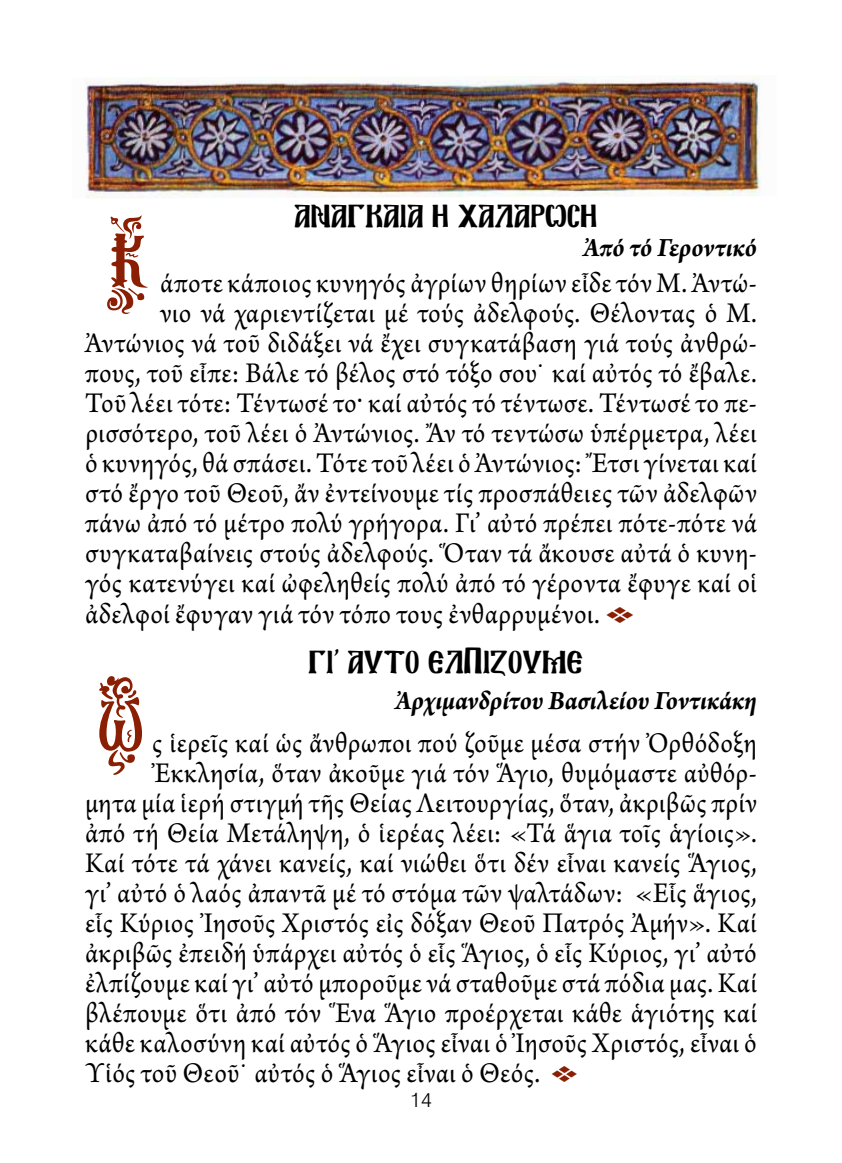
<style>
.page{position:relative;width:842px;height:1163px;background:#fff}
.page>*{position:absolute;margin:0;border:0;box-sizing:border-box;transform-origin:0 0}
.t1{font:100px "Mg Konstantinos Normal";color:#8a1f03}
.t2{font:30px "Arno Pro";letter-spacing:.015em;color:#000;scale:.94 1}
.t3{font:italic 700 28px "Arno Pro";letter-spacing:-.005em;color:#000;scale:.95 1}
.t4{font:28px "Mg Ekklisia Normal";color:#000}
.t5{font:700 28px "Arno Pro";color:#000}
.t6{font:300 20px "UB Helvetica";color:#000}
.s1{font-family:"Type Embellishments One Let Plain";font-size:24px;color:#8a1f03}
.s2{font-size:32px}
</style>
<div class="page">
<img style="left:86px;top:76px;width:675px;height:122px">
<p class="t4" style="left:295px;top:204px;width:304px">ANAGKAIA H XALARVSH</p>
<h1 class="t1" style="left:107px;top:215px;width:46px">K</h1>
<p class="t3" style="left:583px;top:231px;width:184px">Ἀπό τό Γεροντικό</p>
<p class="t2" style="left:160px;top:266px;width:636px">άποτε κάποιος κυνηγός ἀγρίων θηρίων εἶδε τόν Μ. Ἀντώ-</p>
<p class="t2" style="left:160px;top:296px;width:636px">νιο νά χαριεντίζεται μέ τούς ἀδελφούς. Θέλοντας ὁ Μ.</p>
<p class="t2" style="left:85px;top:326px;width:716px">Ἀντώνιος νά τοῦ διδάξει νά ἔχει συγκατάβαση γιά τούς ἀνθρώ-</p>
<p class="t2" style="left:85px;top:356px;width:716px">πους, τοῦ εἶπε: Βάλε τό βέλος στό τόξο σου˙ καί αὐτός τό ἔβαλε.</p>
<p class="t2" style="left:85px;top:386px;width:716px">Τοῦ λέει τότε: Τέντωσέ το· καί αὐτός τό τέντωσε. Τέντωσέ το πε-</p>
<p class="t2" style="left:85px;top:416px;width:716px">ρισσότερο, τοῦ λέει ὁ Ἀντώνιος. Ἄν τό τεντώσω ὑπέρμετρα, λέει</p>
<p class="t2" style="left:85px;top:446px;width:716px">ὁ κυνηγός, θά σπάσει. Τότε τοῦ λέει ὁ Ἀντώνιος: Ἔτσι γίνεται καί</p>
<p class="t2" style="left:85px;top:476px;width:716px">στό ἔργο τοῦ Θεοῦ, ἄν ἐντείνουμε τίς προσπάθειες τῶν ἀδελφῶν</p>
<p class="t2" style="left:85px;top:506px;width:716px">πάνω ἀπό τό μέτρο πολύ γρήγορα. Γι’ αὐτό πρέπει πότε-πότε νά</p>
<p class="t2" style="left:85px;top:536px;width:716px">συγκαταβαίνεις στούς ἀδελφούς. Ὅταν τά ἄκουσε αὐτά ὁ κυνη-</p>
<p class="t2" style="left:85px;top:566px;width:716px">γός κατενύγει καί ὠφεληθείς πολύ ἀπό τό γέροντα ἔφυγε καί οἱ</p>
<p class="t2" style="left:85px;top:596px;width:586px">ἀδελφοί ἔφυγαν γιά τόν τόπο τους ἐνθαρρυμένοι. <span class="s1">E</span></p>
<p class="t4" style="left:309px;top:650px;width:27px">GI</p>
<p class="t5" style="left:334px;top:634px;width:6px">,</p>
<p class="t4" style="left:348px;top:650px;width:237px">AYTO EL<span class="s2">p</span>IZOYME</p>
<h1 class="t1" style="left:99px;top:675px;width:49px">V</h1>
<p class="t3" style="left:395px;top:683px;width:382px">Ἀρχιμανδρίτου Βασιλείου Γοντικάκη</p>
<p class="t2" style="left:152px;top:726px;width:645px">ς ἱερεῖς καί ὡς ἄνθρωποι πού ζοῦμε μέσα στήν Ὀρθόδοξη</p>
<p class="t2" style="left:152px;top:756px;width:645px">Ἐκκλησία, ὅταν ἀκοῦμε γιά τόν Ἅγιο, θυμόμαστε αὐθόρ-</p>
<p class="t2" style="left:85px;top:786px;width:716px">μητα μία ἱερή στιγμή τῆς Θείας Λειτουργίας, ὅταν, ἀκριβῶς πρίν</p>
<p class="t2" style="left:85px;top:816px;width:716px">ἀπό τή Θεία Μετάληψη, ὁ ἱερέας λέει: «Τά ἅγια τοῖς ἁγίοις».</p>
<p class="t2" style="left:85px;top:846px;width:716px">Καί τότε τά χάνει κανείς, καί νιώθει ὅτι δέν εἶναι κανείς Ἅγιος,</p>
<p class="t2" style="left:85px;top:876px;width:716px">γι’ αὐτό ὁ λαός ἀπαντᾶ μέ τό στόμα τῶν ψαλτάδων: «Εἷς ἅγιος,</p>
<p class="t2" style="left:85px;top:906px;width:716px">εἷς Κύριος Ἰησοῦς Χριστός εἰς δόξαν Θεοῦ Πατρός Ἀμήν». Καί</p>
<p class="t2" style="left:85px;top:936px;width:716px">ἀκριβῶς ἐπειδή ὑπάρχει αὐτός ὁ εἷς Ἅγιος, ὁ εἷς Κύριος, γι’ αὐτό</p>
<p class="t2" style="left:85px;top:966px;width:716px">ἐλπίζουμε καί γι’ αὐτό μποροῦμε νά σταθοῦμε στά πόδια μας. Καί</p>
<p class="t2" style="left:85px;top:996px;width:716px">βλέπουμε ὅτι ἀπό τόν Ἕνα Ἅγιο προέρχεται κάθε ἁγιότης καί</p>
<p class="t2" style="left:85px;top:1026px;width:716px">κάθε καλοσύνη καί αὐτός ὁ Ἅγιος εἶναι ὁ Ἰησοῦς Χριστός, εἶναι ὁ</p>
<p class="t2" style="left:85px;top:1056px;width:526px">Υἱός τοῦ Θεοῦ˙ αὐτός ὁ Ἅγιος εἶναι ὁ Θεός. <span class="s1">E</span></p>
<p class="t6" style="left:410px;top:1087px;width:23px">14</p>
</div>
